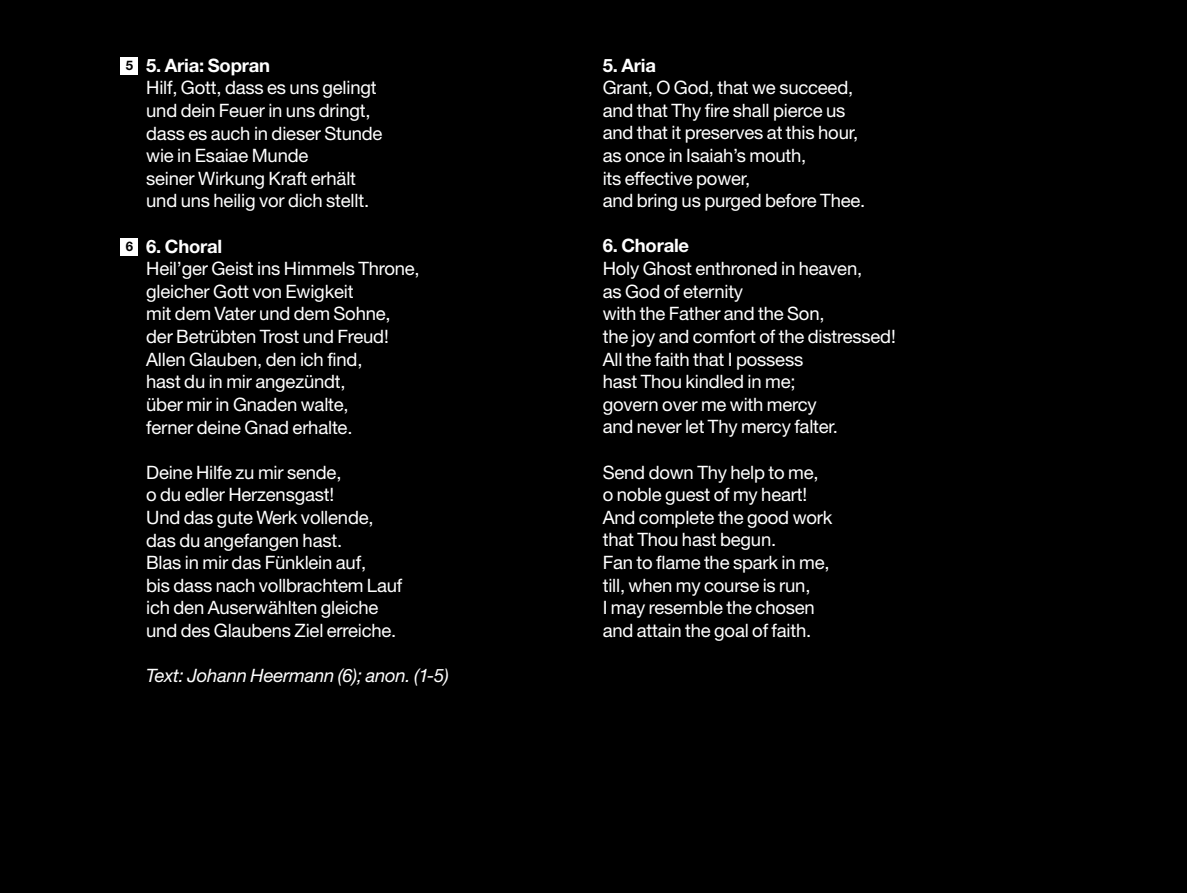
<style>
.page{position:relative;width:1187px;height:893px;background:#fff}
.page>*{position:absolute;margin:0;border:0;box-sizing:border-box;transform-origin:0 0}
.t1{font:18.45px/22.6px "Helvetica Neue";letter-spacing:-.01em;color:#fff}
.t2{font:700 18.45px "Helvetica Neue";letter-spacing:-.01em;color:#fff}
.t3{font:italic 18.45px "Helvetica Neue";letter-spacing:-.01em;color:#fff}
.t4{font:700 13.2px "Helvetica Neue";color:#000}
</style>
<div class="page">
<div style="left:0;top:0;width:1186px;height:893px;background:#000"></div>
<p class="t4" style="left:126px;top:57px;width:9px">5</p>
<p class="t4" style="left:126px;top:238px;width:9px">6</p>
<p class="t2" style="left:146px;top:54px;width:125px">5. Aria: Sopran</p>
<p class="t1" style="left:146px;top:76px;width:238px">Hilf, Gott, dass es uns gelingt und dein Feuer in uns dringt, dass es auch in dieser Stunde wie in Esaiae Munde<br>seiner Wirkung Kraft erhält und uns heilig vor dich stellt.</p>
<p class="t2" style="left:146px;top:235px;width:78px">6. Choral</p>
<p class="t1" style="left:146px;top:257px;width:275px">Heil’ger Geist ins Himmels Throne, gleicher Gott von Ewigkeit<br>mit dem Vater und dem Sohne, der Betrübten Trost und Freud!<br>Allen Glauben, den ich find,<br>hast du in mir angezündt,<br>über mir in Gnaden walte,<br>ferner deine Gnad erhalte.</p>
<p class="t1" style="left:146px;top:461px;width:257px">Deine Hilfe zu mir sende,<br>o du edler Herzensgast!<br>Und das gute Werk vollende, das du angefangen hast.<br>Blas in mir das Fünklein auf,<br>bis dass nach vollbrachtem Lauf ich den Auserwählten gleiche und des Glaubens Ziel erreiche.</p>
<p class="t3" style="left:146px;top:665px;width:304px">Text: Johann Heermann (6); anon. (1-5)</p>
<p class="t2" style="left:602px;top:54px;width:55px">5. Aria</p>
<p class="t1" style="left:602px;top:76px;width:264px">Grant, O God, that we succeed, and that Thy fire shall pierce us and that it preserves at this hour, as once in Isaiah’s mouth,<br>its effective power,<br>and bring us purged before Thee.</p>
<p class="t2" style="left:602px;top:234px;width:88px">6. Chorale</p>
<p class="t1" style="left:602px;top:257px;width:294px">Holy Ghost enthroned in heaven,<br>as God of eternity<br>with the Father and the Son,<br>the joy and comfort of the distressed!<br>All the faith that I possess<br>hast Thou kindled in me;<br>govern over me with mercy<br>and never let Thy mercy falter.</p>
<p class="t1" style="left:602px;top:460px;width:231px">Send down Thy help to me, o noble guest of my heart!<br>And complete the good work that Thou hast begun.<br>Fan to flame the spark in me, till, when my course is run,<br>I may resemble the chosen and attain the goal of faith.</p>
</div>
